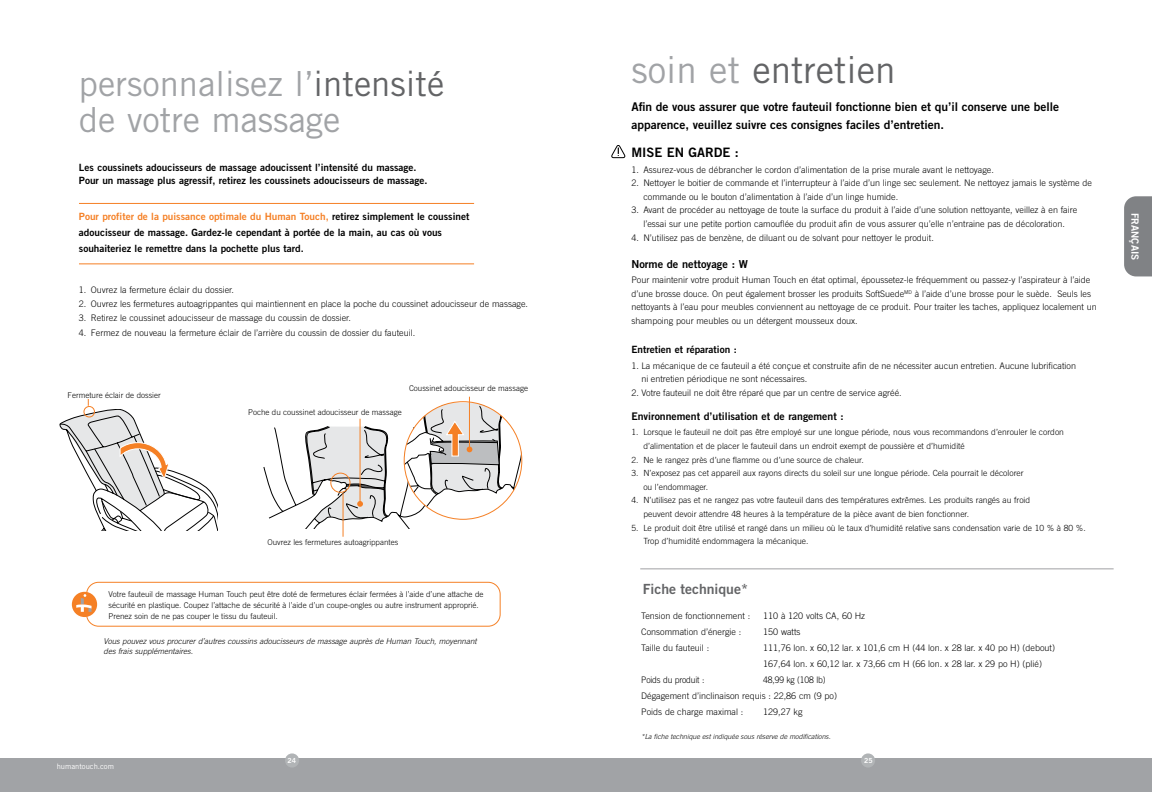
<style>
.page{position:relative;width:1152px;height:792px;background:#fff}
.page>*{position:absolute;margin:0;border:0;box-sizing:border-box;transform-origin:0 0}
.t1{font:36.9px "Trade Gothic LT";color:#636466}
.t2{font:34.6px/35.7px "Trade Gothic LT";color:#a1a3a6}
.t3{font:14px "Trade Gothic LT Bold Two";color:#636466}
.t4{font:13px "Trade Gothic LT Bold Two";color:#000}
.t5{font:12px/18px "Trade Gothic LT Bold Two";color:#000}
.t6{font:11px "Trade Gothic LT Bold Two";color:#000}
.t7{font:10.5px "Trade Gothic LT Bold Two";color:#000}
.t8{font:10px/16px "Trade Gothic LT Bold Two";color:#000}
.t9{font:10px "Trade Gothic LT Bold Two";color:#fff}
.t10{font:300 9px/13.6px "Trade Gothic LT";color:#000}
.t11{font:300 9px/16px "Trade Gothic LT";color:#000;scale:.95 1}
.t12{font:300 8.5px/13.6px "Trade Gothic LT";color:#000}
.t13{font:300 8px/11px "Trade Gothic LT";color:#000}
.t14{font:italic 300 8px/10px "Trade Gothic LT";color:#000}
.t15{font:7.6px "Trade Gothic LT";color:#fff}
.t16{font:italic 300 7px "Trade Gothic LT";color:#000}
.t17{font:7px "Trade Gothic LT Bold Two";color:#fff}
.s1{color:#636466}
.s2{color:#f58025}
.s3{color:#a1a3a6}
</style>
<div class="page">
<div style="left:576px;top:758px;width:576px;height:34px;background:#a1a3a6"></div>
<div style="left:861px;top:753px;width:14px;height:15px;background:#b1b4b6;border-radius:50%"></div>
<div style="left:1124px;top:196px;width:28px;height:80px;background:#808285"></div>
<div style="left:0;top:758px;width:576px;height:34px;background:#a1a3a6"></div>
<div style="left:285px;top:753px;width:14px;height:15px;background:#b1b4b6;border-radius:50%"></div>
<svg style="left:611px;top:145px;width:14px;height:13px"></svg>
<hr style="left:343px;top:493px;width:1px;height:44px;background:#f58025">
<svg style="left:59px;top:399px;width:158px;height:132px"></svg>
<hr style="left:469px;top:397px;width:1px;height:54px;background:#f58025">
<svg style="left:264px;top:402px;width:258px;height:126px"></svg>
<hr style="left:79px;top:203px;width:395px;height:1px;background:#f58025">
<hr style="left:79px;top:264px;width:395px;height:1px;background:#f58025">
<hr style="left:640px;top:569px;width:474px;height:1px;background:#a1a1a4">
<div style="left:86px;top:582px;width:414px;height:44px;border:1px solid #f58025;border-radius:12px"></div>
<div style="left:72px;top:592px;width:25px;height:25px;background:#f58025;border-radius:50%"></div>
<svg style="left:76px;top:594px;width:17px;height:18px"></svg>
<h2 class="t2" style="left:79px;top:65px;width:367px">personnalisez l’<span class="s1">intensité </span>de votre massage</h2>
<p class="t8" style="left:79px;top:160px;width:350px;line-height:13px">Les coussinets adoucisseurs de massage adoucissent l’intensité du massage.<br>Pour un massage plus agressif, retirez les coussinets adoucisseurs de massage.</p>
<p class="t8" style="left:79px;top:208px;width:392px"><span class="s2">Pour profiter de la puissance optimale du Human Touch,</span> retirez simplement le coussinet adoucisseur de massage. Gardez-le cependant à portée de la main, au cas où vous souhaiteriez le remettre dans la pochette plus tard.</p>
<p class="t10" style="left:79px;top:283px;width:157px">1. Ouvrez la fermeture éclair du dossier.</p>
<p class="t10" style="left:79px;top:297px;width:451px">2. Ouvrez les fermetures autoagrippantes qui maintiennent en place la poche du coussinet adoucisseur de massage.</p>
<p class="t10" style="left:79px;top:311px;width:274px">3. Retirez le coussinet adoucisseur de massage du coussin de dossier.</p>
<p class="t10" style="left:79px;top:325px;width:338px">4. Fermez de nouveau la fermeture éclair de l’arrière du coussin de dossier du fauteuil.</p>
<p class="t13" style="left:68px;top:389px;width:95px">Fermeture éclair de dossier</p>
<p class="t13" style="left:248px;top:406px;width:155px">Poche du coussinet adoucisseur de massage</p>
<p class="t13" style="left:409px;top:383px;width:120px">Coussinet adoucisseur de massage</p>
<p class="t13" style="left:267px;top:537px;width:132px">Ouvrez les fermetures autoagrippantes</p>
<p class="t13" style="left:109px;top:589px;width:376px">Votre fauteuil de massage Human Touch peut être doté de fermetures éclair fermées à l’aide d’une attache de sécurité en plastique. Coupez l’attache de sécurité à l’aide d’un coupe-ongles ou autre instrument approprié.<br>Prenez soin de ne pas couper le tissu du fauteuil.</p>
<p class="t14" style="left:104px;top:636px;width:375px">Vous pouvez vous procurer d’autres coussins adoucisseurs de massage auprès de Human Touch, moyennant des frais supplémentaires.</p>
<p class="t15" style="left:57px;top:762px;width:59px">humantouch.com</p>
<p class="t17" style="left:288px;top:756px;width:10px">24</p>
<h1 class="t1" style="left:631px;top:47px;width:266px"><span class="s3">soin et</span> entretien</h1>
<h3 class="t5" style="left:631px;top:97px;width:429px">Afin de vous assurer que votre fauteuil fonctionne bien et qu’il conserve une belle apparence, veuillez suivre ces consignes faciles d’entretien.</h3>
<h3 class="t4" style="left:631px;top:144px;width:109px">MISE EN GARDE :</h3>
<p class="t10" style="left:631px;top:162px;width:364px">1. Assurez-vous de débrancher le cordon d’alimentation de la prise murale avant le nettoyage.</p>
<p class="t10" style="left:643px;top:176px;width:450px;text-indent:-12px">2. Nettoyer le boitier de commande et l’interrupteur à l’aide d’un linge sec seulement. Ne nettoyez jamais le système de commande ou le bouton d’alimentation à l’aide d’un linge humide.</p>
<p class="t10" style="left:631px;top:203px;width:447px;text-align:center">3. Avant de procéder au nettoyage de toute la surface du produit à l’aide d’une solution nettoyante, veillez à en faire l’essai sur une petite portion camouflée du produit afin de vous assurer qu’elle n’entraine pas de décoloration.</p>
<p class="t10" style="left:631px;top:230px;width:304px">4. N’utilisez pas de benzène, de diluant ou de solvant pour nettoyer le produit.</p>
<p class="t6" style="left:631px;top:257px;width:118px">Norme de nettoyage : W</p>
<p class="t10" style="left:631px;top:273px;width:467px">Pour maintenir votre produit Human Touch en état optimal, époussetez-le fréquemment ou passez-y l’aspirateur à l’aide d’une brosse douce. On peut également brosser les produits SoftSuede<sup>MD</sup> à l’aide d’une brosse pour le suède. Seuls les nettoyants à l’eau pour meubles conviennent au nettoyage de ce produit. Pour traiter les taches, appliquez localement un shampoing pour meubles ou un détergent mousseux doux.</p>
<p class="t8" style="left:631px;top:341px;width:107px">Entretien et réparation :</p>
<p class="t10" style="left:641px;top:359px;width:436px;text-indent:-10px">1. La mécanique de ce fauteuil a été conçue et construite afin de ne nécessiter aucun entretien. Aucune lubrification ni entretien périodique ne sont nécessaires.</p>
<p class="t10" style="left:631px;top:386px;width:272px">2. Votre fauteuil ne doit être réparé que par un centre de service agréé.</p>
<p class="t7" style="left:631px;top:410px;width:214px">Environnement d’utilisation et de rangement :</p>
<p class="t12" style="left:643px;top:425px;width:422px;text-indent:-12px">1. Lorsque le fauteuil ne doit pas être employé sur une longue période, nous vous recommandons d’enrouler le cordon d’alimentation et de placer le fauteuil dans un endroit exempt de poussière et d’humidité</p>
<p class="t12" style="left:631px;top:453px;width:234px">2. Ne le rangez près d’une flamme ou d’une source de chaleur.</p>
<p class="t12" style="left:643px;top:466px;width:382px;text-indent:-12px">3. N’exposez pas cet appareil aux rayons directs du soleil sur une longue période. Cela pourrait le décolorer ou l’endommager.</p>
<p class="t12" style="left:643px;top:493px;width:388px;text-indent:-12px">4. N’utilisez pas et ne rangez pas votre fauteuil dans des températures extrêmes. Les produits rangés au froid peuvent devoir attendre 48 heures à la température de la pièce avant de bien fonctionner.</p>
<p class="t12" style="left:643px;top:521px;width:444px;text-indent:-12px">5. Le produit doit être utilisé et rangé dans un milieu où le taux d’humidité relative sans condensation varie de 10 % à 80 %.<br>Trop d’humidité endommagera la mécanique.</p>
<h3 class="t3" style="left:643px;top:581px;width:107px">Fiche technique*</h3>
<p class="t10" style="left:641px;top:609px;width:110px">Tension de fonctionnement :</p>
<p class="t10" style="left:763px;top:609px;width:104px">110 à 120 volts CA, 60 Hz</p>
<p class="t10" style="left:641px;top:625px;width:102px">Consommation d’énergie :</p>
<p class="t10" style="left:763px;top:625px;width:39px">150 watts</p>
<p class="t10" style="left:641px;top:641px;width:69px">Taille du fauteuil :</p>
<p class="t10" style="left:763px;top:640px;width:293px;line-height:16px">111,76 lon. x 60,12 lar. x 101,6 cm H (44 lon. x 28 lar. x 40 po H) (debout)<br>167,64 lon. x 60,12 lar. x 73,66 cm H (66 lon. x 28 lar. x 29 po H) (plié)</p>
<p class="t11" style="left:641px;top:672px;width:68px">Poids du produit :</p>
<p class="t11" style="left:641px;top:672px;width:208px;text-indent:122px">48,99 kg (108 lb)<br>Dégagement d’inclinaison requis : 22,86 cm (9 po)<br>Poids de charge maximal :</p>
<p class="t10" style="left:763px;top:705px;width:41px">129,27 kg</p>
<p class="t16" style="left:641px;top:733px;width:191px">*La fiche technique est indiquée sous réserve de modifications.</p>
<p class="t17" style="left:864px;top:756px;width:10px">25</p>
<p class="t9" style="left:1141px;top:213px;width:49px;rotate:90deg">FRANÇAIS</p>
</div>
